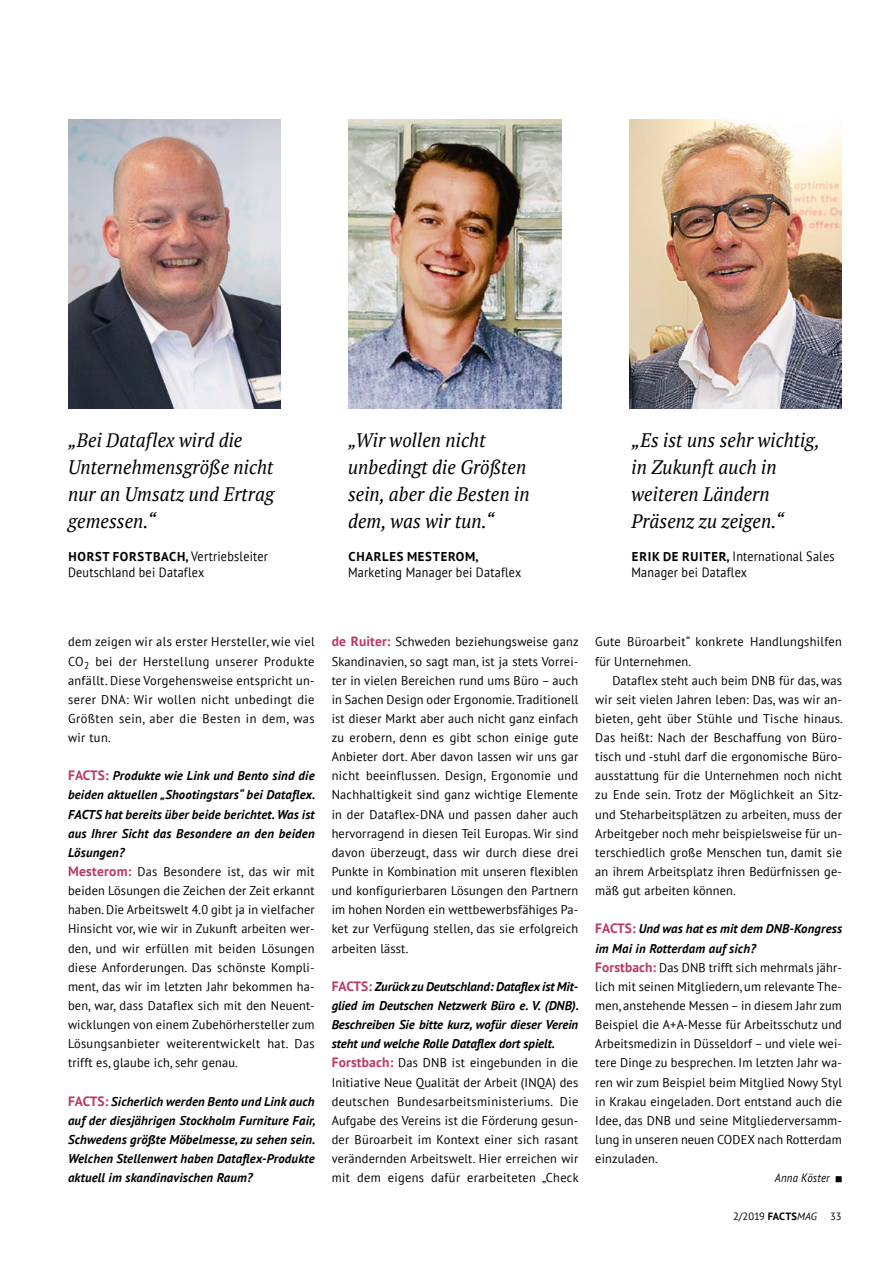
<style>
.page{position:relative;width:893px;height:1263px;background:#fff}
.page>*{position:absolute;margin:0;border:0;box-sizing:border-box;transform-origin:0 0}
.t1{font:italic 19.5px/27px "PT Serif";letter-spacing:.005em;color:#000;scale:.95 1}
.t2{font:13.5px/16.5px "PT Sans";letter-spacing:.02em;color:#000;scale:.9 1}
.t3{font:12.75px/19.2px "PT Sans";letter-spacing:.015em;color:#000}
.t4{font:italic 700 12.75px/19.2px "PT Sans";letter-spacing:.015em;color:#000;text-align:justify}
.t5{font:700 12.75px "PT Sans";letter-spacing:.055em;color:#000}
.t6{font:italic 12px "PT Sans";letter-spacing:.02em;color:#000;scale:.9 1}
.t7{font:10.5px "PT Sans";color:#000}
.s1{font-weight:400;font-size:13.5px}
.s2{font-weight:700;font-size:12.75px}
.s3{font-weight:700;font-size:13.5px;color:#b93a63}
.s4{font-weight:700;font-style:italic}
.s5{font-style:normal;font-size:13.5px;color:#b93a63}
.s6{font-weight:700}
.s7{font-style:italic}
</style>
<div class="page">
<img style="left:629px;top:119px;width:213px;height:289px">
<img style="left:349px;top:119px;width:212px;height:289px">
<img style="left:68px;top:119px;width:213px;height:289px">
<h1 class="t1" style="left:68px;top:426px;width:219px">„Bei Dataflex wird die<br>Unternehmensgröße nicht nur an Umsatz und Ertrag gemessen.“</h1>
<p class="t5" style="left:69px;top:548px;width:201px">HORST FORSTBACH, <span class="s1">Vertriebsleiter</span></p>
<p class="t2" style="left:68px;top:564px;width:153px">Deutschland bei Dataflex</p>
<h1 class="t1" style="left:348px;top:426px;width:193px">„Wir wollen nicht unbedingt die Größten sein, aber die Besten in dem, was wir tun.“</h1>
<p class="t5" style="left:349px;top:548px;width:131px">CHARLES MESTEROM,</p>
<p class="t2" style="left:348px;top:564px;width:194px">Marketing Manager bei Dataflex</p>
<h1 class="t1" style="left:631px;top:426px;width:200px">„Es ist uns sehr wichtig, in Zukunft auch in weiteren Ländern<br>Präsenz zu zeigen.“</h1>
<p class="t2" style="left:631px;top:547px;width:227px"><span class="s2">ERIK DE RUITER,</span> International Sales<br>Manager bei Dataflex</p>
<p class="t3" style="left:68px;top:632px;width:248px;text-align:justify">dem zeigen wir als erster Hersteller, wie viel CO<sub>2</sub> bei der Herstellung unserer Produkte anfällt. Diese Vorgehensweise entspricht un&shy;serer DNA: Wir wollen nicht unbedingt die Größten sein, aber die Besten in dem, was wir tun.</p>
<p class="t3" style="left:68px;top:766px;width:249px"><span class="s3">FACTS:</span> <span class="s4">Produkte wie Link und Bento sind die beiden aktuellen „Shootingstars“ bei Dataflex.<br>FACTS hat bereits über beide berichtet. Was ist aus Ihrer Sicht das Besondere an den beiden Lösungen?<br></span><span class="s3">Mesterom:</span> Das Besondere ist, das wir mit beiden Lösungen die Zeichen der Zeit erkannt haben. Die Arbeitswelt 4.0 gibt ja in vielfacher Hinsicht vor, wie wir in Zukunft arbeiten wer&shy;den, und wir erfüllen mit beiden Lösungen diese Anforderungen. Das schönste Kompli&shy;ment, das wir im letzten Jahr bekommen ha&shy;ben, war, dass Dataflex sich mit den Neuent&shy;wicklungen von einem Zubehörhersteller zum Lösungsanbieter weiterentwickelt hat. Das trifft es, glaube ich, sehr genau.</p>
<p class="t4" style="left:68px;top:1091px;width:249px"><span class="s5">FACTS:</span> Sicherlich werden Bento und Link auch auf der diesjährigen Stockholm Furniture Fair, Schwedens größte Möbelmesse, zu sehen sein.<br>Welchen Stellenwert haben Dataflex-Produkte aktuell im skandinavischen Raum?</p>
<p class="t3" style="left:332px;top:632px;width:248px;text-align:justify"><span class="s3">de Ruiter:</span> Schweden beziehungsweise ganz Skandinavien, so sagt man, ist ja stets Vorrei&shy;ter in vielen Bereichen rund ums Büro – auch in Sachen Design oder Ergonomie. Traditionell ist dieser Markt aber auch nicht ganz einfach zu erobern, denn es gibt schon einige gute Anbieter dort. Aber davon lassen wir uns gar nicht beeinflussen. Design, Ergonomie und Nachhaltigkeit sind ganz wichtige Elemente in der Dataflex-DNA und passen daher auch hervorragend in diesen Teil Europas. Wir sind davon überzeugt, dass wir durch diese drei Punkte in Kombination mit unseren flexiblen und konfigurierbaren Lösungen den Partnern im hohen Norden ein wettbewerbsfähiges Pa&shy;ket zur Verfügung stellen, das sie erfolgreich arbeiten lässt.</p>
<p class="t3" style="left:332px;top:976px;width:249px"><span class="s3">FACTS:</span> <span class="s4">Zurück zu Deutschland: Dataflex ist Mit&shy;glied im Deutschen Netzwerk Büro e. V. (DNB).<br>Beschreiben Sie bitte kurz, wofür dieser Verein steht und welche Rolle Dataflex dort spielt.<br></span><span class="s3">Forstbach:</span> Das DNB ist eingebunden in die Initiative Neue Qualität der Arbeit (INQA) des deutschen Bundesarbeitsministeriums. Die Aufgabe des Vereins ist die Förderung gesun&shy;der Büroarbeit im Kontext einer sich rasant verändernden Arbeitswelt. Hier erreichen wir mit dem eigens dafür erarbeiteten „Check</p>
<p class="t3" style="left:595px;top:632px;width:248px">Gute Büroarbeit“ konkrete Handlungshilfen für Unternehmen.</p>
<p class="t3" style="left:595px;top:670px;width:249px;text-align:justify;text-indent:17px">Dataflex steht auch beim DNB für das, was wir seit vielen Jahren leben: Das, was wir an&shy;bieten, geht über Stühle und Tische hinaus.<br>Das heißt: Nach der Beschaffung von Büro&shy;tisch und -stuhl darf die ergonomische Büro&shy;ausstattung für die Unternehmen noch nicht zu Ende sein. Trotz der Möglichkeit an Sitz&shy;und Steharbeitsplätzen zu arbeiten, muss der Arbeitgeber noch mehr beispielsweise für un&shy;terschiedlich große Menschen tun, damit sie an ihrem Arbeitsplatz ihren Bedürfnissen ge&shy;mäß gut arbeiten können.</p>
<p class="t3" style="left:595px;top:919px;width:248px"><span class="s3">FACTS:</span> <span class="s4">Und was hat es mit dem DNB-Kongress im Mai in Rotterdam auf sich?<br></span><span class="s3">Forstbach:</span> Das DNB trifft sich mehrmals jähr&shy;lich mit seinen Mitgliedern, um relevante The&shy;men, anstehende Messen – in diesem Jahr zum Beispiel die A+A-Messe für Arbeitsschutz und Arbeitsmedizin in Düsseldorf – und viele wei&shy;tere Dinge zu besprechen. Im letzten Jahr wa&shy;ren wir zum Beispiel beim Mitglied Nowy Styl in Krakau eingeladen. Dort entstand auch die Idee, das DNB und seine Mitgliederversamm&shy;lung in unseren neuen CODEX nach Rotterdam einzuladen.</p>
<p class="t6" style="left:775px;top:1170px;width:63px">Anna Köster</p>
<p class="t7" style="left:733px;top:1209px;width:85px">2/2019 <span class="s6">FACTS</span><span class="s7">MAG</span></p>
<p class="t7" style="left:830px;top:1209px;width:13px">33</p>
</div>
